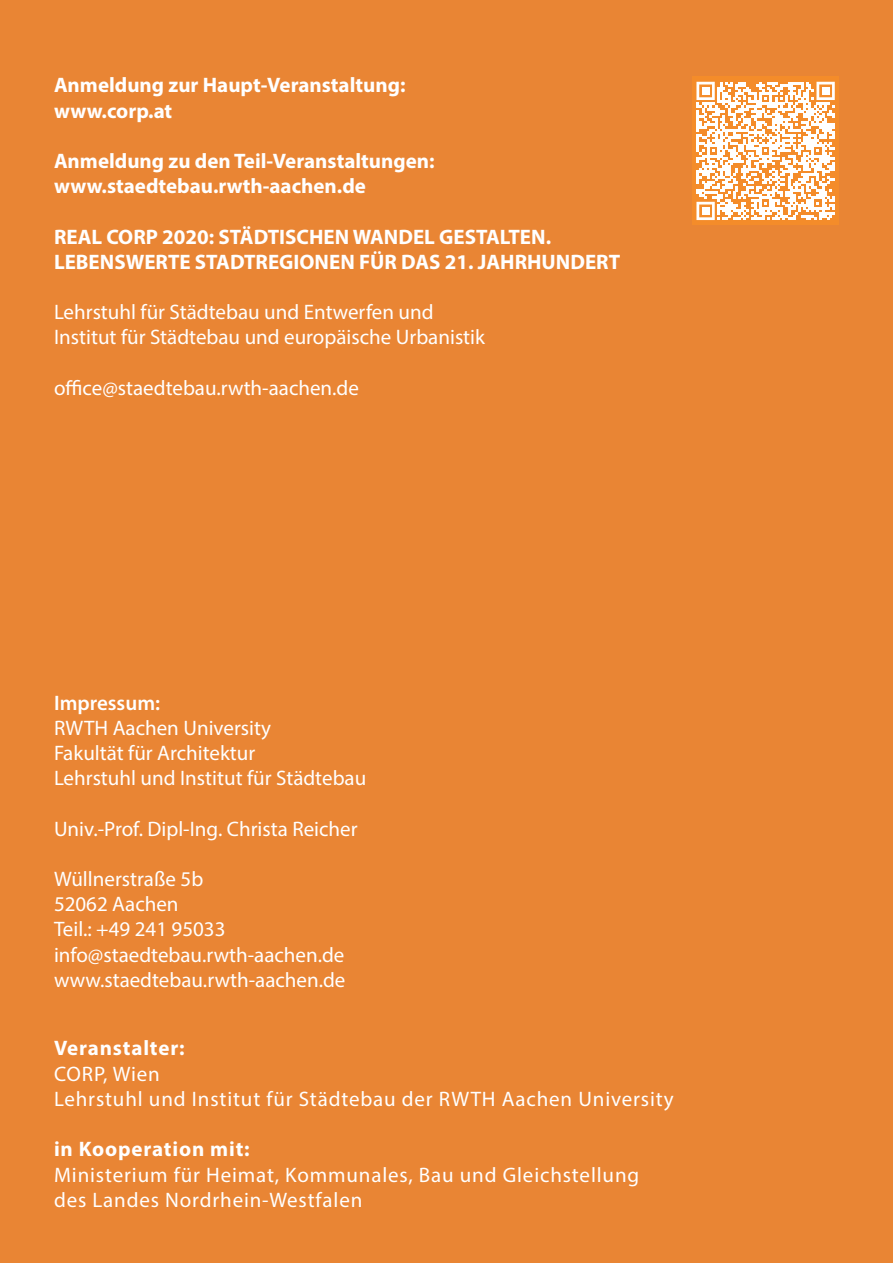
<style>
.page{position:relative;width:893px;height:1263px;background:#e98534}
.page>*{position:absolute;margin:0;border:0;box-sizing:border-box;transform-origin:0 0}
.t1{font:21px/25.2px "Myriad Pro";color:#fff}
.t2{font:700 21px/25.2px "Myriad Pro";color:#fff}
.t3{font:21px/25.2px "Myriad Pro";letter-spacing:.04em;color:#fff}
.t4{font:700 21px "Myriad Pro";letter-spacing:.04em;color:#fff}
.t5{font:600 21px "Myriad Pro";color:#fff}
</style>
<div class="page">
<div style="left:692px;top:77px;width:147px;height:148px;background:#f48c2a"></div>
<svg style="left:696px;top:82px;width:139px;height:138px"></svg>
<div style="left:702px;top:87px;width:7px;height:8px;background:#fff"></div>
<div style="left:822px;top:87px;width:7px;height:8px;background:#fff"></div>
<div style="left:702px;top:207px;width:7px;height:8px;background:#fff"></div>
<p class="t2" style="left:54px;top:72px;width:353px">Anmeldung zur Haupt-Veranstaltung: www.corp.at</p>
<p class="t2" style="left:54px;top:148px;width:382px">Anmeldung zu den Teil-Veranstaltungen: www.staedtebau.rwth-aachen.de</p>
<p class="t2" style="left:54px;top:223px;width:568px">REAL CORP 2020: STÄDTISCHEN WANDEL GESTALTEN.<br>LEBENSWERTE STADTREGIONEN FÜR DAS 21. JAHRHUNDERT</p>
<p class="t1" style="left:54px;top:299px;width:432px">Lehrstuhl für Städtebau und Entwerfen und<br>Institut für Städtebau und europäische Urbanistik</p>
<p class="t1" style="left:54px;top:375px;width:306px">office@staedtebau.rwth-aachen.de</p>
<p class="t5" style="left:54px;top:689px;width:108px">Impressum:</p>
<p class="t1" style="left:54px;top:715px;width:314px">RWTH Aachen University<br>Fakultät für Architektur<br>Lehrstuhl und Institut für Städtebau</p>
<p class="t1" style="left:54px;top:815px;width:305px">Univ.-Prof. Dipl-Ing. Christa Reicher</p>
<p class="t1" style="left:54px;top:866px;width:293px">Wüllnerstraße 5b<br>52062 Aachen<br>Teil.: +49 241 95033 info@staedtebau.rwth-aachen.de www.staedtebau.rwth-aachen.de</p>
<p class="t4" style="left:54px;top:1035px;width:132px">Veranstalter:</p>
<p class="t3" style="left:54px;top:1061px;width:621px">CORP, Wien<br>Lehrstuhl und Institut für Städtebau der RWTH Aachen University</p>
<p class="t4" style="left:54px;top:1135px;width:197px">in Kooperation mit:</p>
<p class="t3" style="left:54px;top:1161px;width:587px">Ministerium für Heimat, Kommunales, Bau und Gleichstellung des Landes Nordrhein-Westfalen</p>
</div>
